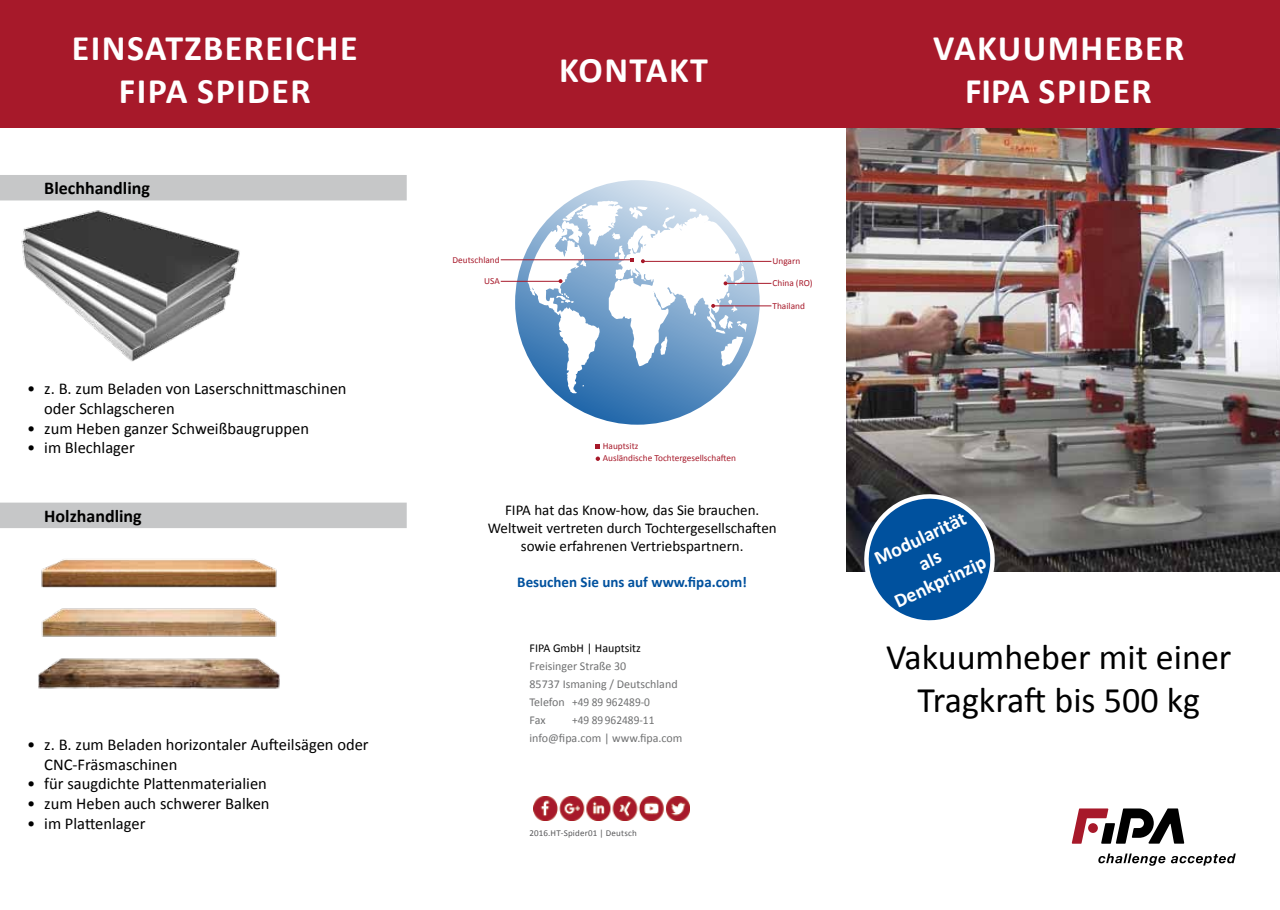
<style>
.page{position:relative;width:1280px;height:910px;background:#fff}
.page>*{position:absolute;margin:0;border:0;box-sizing:border-box;transform-origin:0 0}
.t1{font:700 36px/43.2px "Calibri";letter-spacing:.04em;color:#fff;text-align:center}
.t2{font:36px/43.2px "Calibri";color:#000;text-align:center}
.t3{font:700 19.8px/23.7px "Calibri";color:#fff;text-align:center}
.t4{font:700 18px "Calibri";color:#000}
.t5{font:16.5px/19.8px "Calibri";color:#000}
.t6{font:15px/18px "Calibri";color:#000;text-align:center}
.t7{font:700 15px "Calibri";color:#00519e}
.t8{font:12px/18px "Calibri";color:#707172}
.t9{font:12px/18px "Calibri";color:#707172;scale:.95 1}
.t10{font:12px "Calibri";color:#000}
.t11{font:9.3px "Calibri";color:#a7192a}
.t12{font:9px "Calibri";letter-spacing:.02em;color:#58585a}
</style>
<div class="page">
<img style="left:846px;top:128px;width:434px;height:444px">
<div style="left:0;top:0;width:1280px;height:128px;background:#a7192a"></div>
<svg style="left:1098px;top:853px;width:138px;height:13px"></svg>
<svg style="left:1072px;top:808px;width:112px;height:36px"></svg>
<svg style="left:858px;top:488px;width:143px;height:133px"></svg>
<img style="left:534px;top:797px;width:155px;height:23px">
<svg style="left:515px;top:180px;width:245px;height:245px"></svg>
<svg style="left:520px;top:185px;width:234px;height:234px"></svg>
<svg style="left:608px;top:204px;width:6px;height:2px"></svg>
<svg style="left:544px;top:221px;width:10px;height:12px"></svg>
<svg style="left:532px;top:287px;width:3px;height:5px"></svg>
<svg style="left:723px;top:274px;width:4px;height:11px"></svg>
<svg style="left:711px;top:298px;width:8px;height:10px"></svg>
<hr style="left:501px;top:259px;width:132px;height:1px;background:#a7192a">
<hr style="left:714px;top:305px;width:57px;height:1px;background:#a7192a">
<hr style="left:726px;top:283px;width:45px;height:1px;background:#a7192a">
<hr style="left:643px;top:261px;width:128px;height:1px;background:#a7192a">
<hr style="left:501px;top:281px;width:60px;height:1px;background:#a7192a">
<svg style="left:596px;top:457px;width:4px;height:4px"></svg>
<svg style="left:630px;top:228px;width:26px;height:35px"></svg>
<svg style="left:596px;top:444px;width:4px;height:5px"></svg>
<svg style="left:0;top:175px;width:407px;height:353px"></svg>
<img style="left:2px;top:206px;width:257px;height:168px">
<img style="left:38px;top:559px;width:242px;height:130px">
<h1 class="t1" style="left:72px;top:26px;width:283px">Einsatzbereiche<br>FIPA Spider</h1>
<h1 class="t1" style="left:933px;top:26px;width:253px">Vakuumheber<br>FIPA Spider</h1>
<h1 class="t1" style="left:559px;top:48px;width:150px">Kontakt</h1>
<p class="t4" style="left:44px;top:177px;width:107px">Blechhandling</p>
<p class="t5" style="left:44px;top:379px;width:304px;text-indent:-17px">• z. B. zum Beladen von Laserschnittmaschinen oder Schlagscheren</p>
<p class="t5" style="left:27px;top:418px;width:283px">• zum Heben ganzer Schweißbaugruppen</p>
<p class="t5" style="left:27px;top:438px;width:109px">• im Blechlager</p>
<p class="t4" style="left:44px;top:505px;width:99px">Holzhandling</p>
<p class="t5" style="left:44px;top:734px;width:326px;text-indent:-17px">• z. B. zum Beladen horizontaler Aufteilsägen oder<br>CNC-Fräsmaschinen</p>
<p class="t5" style="left:27px;top:774px;width:241px">• für saugdichte Plattenmaterialien</p>
<p class="t5" style="left:27px;top:794px;width:244px">• zum Heben auch schwerer Balken</p>
<p class="t5" style="left:27px;top:814px;width:120px">• im Plattenlager</p>
<p class="t11" style="left:453px;top:254px;width:49px">Deutschland</p>
<p class="t11" style="left:484px;top:275px;width:17px">USA</p>
<p class="t11" style="left:772px;top:255px;width:29px">Ungarn</p>
<p class="t11" style="left:772px;top:277px;width:42px">China (RO)</p>
<p class="t11" style="left:772px;top:300px;width:34px">Thailand</p>
<p class="t11" style="left:603px;top:440px;width:37px">Hauptsitz</p>
<p class="t11" style="left:603px;top:452px;width:135px">Ausländische Tochtergesellschaften</p>
<p class="t6" style="left:488px;top:501px;width:290px">FIPA hat das Know-how, das Sie brauchen.<br>Weltweit vertreten durch Tochtergesellschaften sowie erfahrenen Vertriebspartnern.</p>
<p class="t7" style="left:517px;top:572px;width:231px">Besuchen Sie uns auf www.fipa.com!</p>
<p class="t10" style="left:529px;top:641px;width:113px">FIPA GmbH | Hauptsitz</p>
<p class="t8" style="left:529px;top:657px;width:150px">Freisinger Straße 30<br>85737 Ismaning / Deutschland<br>Telefon +49 89 962489-0<br>Fax</p>
<p class="t9" style="left:529px;top:711px;width:162px;text-indent:43px">+49 89962489-11 info@fipa.com | www.fipa.com</p>
<p class="t12" style="left:529px;top:827px;width:109px">2016.HT-Spider01 | Deutsch</p>
<p class="t3" style="left:870px;top:549px;width:103px;rotate:-25deg">Modularität als<br>Denkprinzip</p>
<h1 class="t2" style="left:886px;top:636px;width:347px">Vakuumheber mit einer<br>Tragkraft bis 500 kg</h1>
</div>
